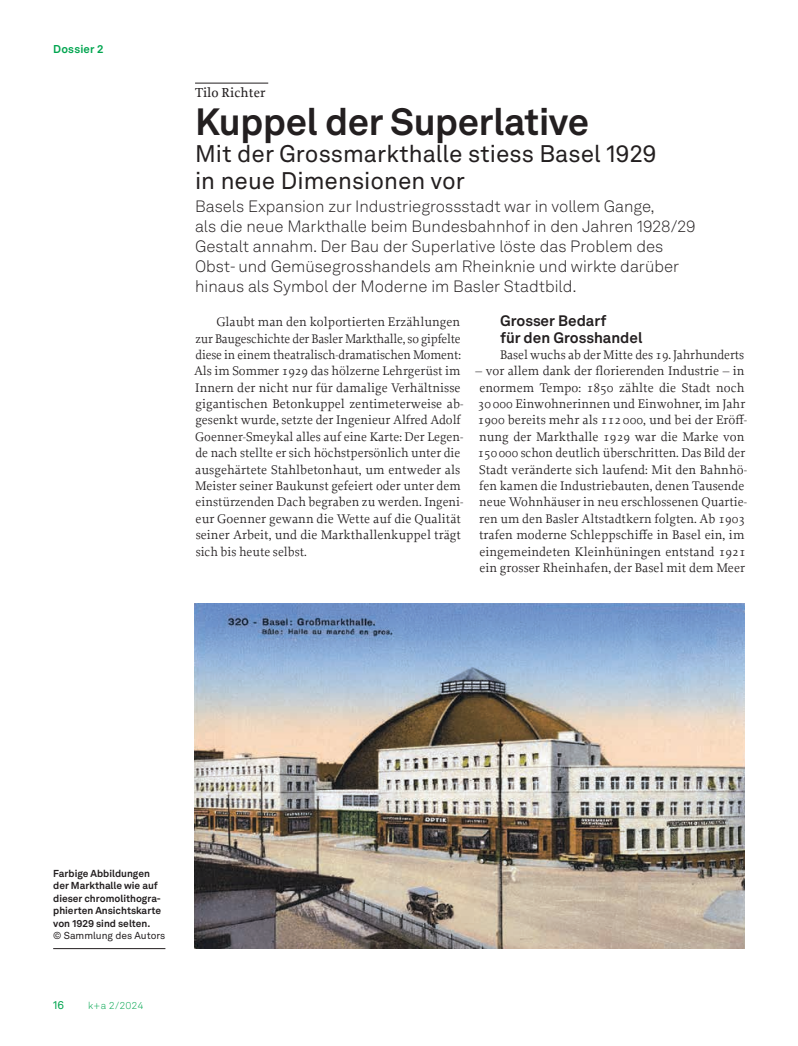
<style>
.page{position:relative;width:798px;height:1046px;background:#fff}
.page>*{position:absolute;margin:0;border:0;box-sizing:border-box;transform-origin:0 0}
.t1{font:700 37.5px "Akkurat LL";letter-spacing:-.01em;color:#231f20}
.t2{font:23.75px/26.2px "Akkurat LL";color:#231f20}
.t3{font:300 16.25px/20px "Akkurat LL";color:#231f20}
.t4{font:700 15px/16.4px "Akkurat LL";color:#231f20}
.t5{font:500 13.75px "Proforma";letter-spacing:.005em;color:#231f20}
.t6{font:13.12px/16.4px "Proforma";color:#231f20}
.t7{font:700 11.25px "Akkurat LL";letter-spacing:.02em;color:#00a54f}
.t8{font:11.25px "Akkurat LL";color:#00a54f}
.t9{font:700 10px/12.5px "Akkurat LL";color:#231f20}
.t10{font:10px "Akkurat LL";color:#231f20}
.t11{font:300 10px "Akkurat LL";color:#00a54f}
</style>
<div class="page">
<hr style="left:195px;top:83px;width:73px;height:1px;background:#231f20">
<img style="left:194px;top:603px;width:550px;height:345px">
<hr style="left:53px;top:948px;width:112px;height:1px;background:#231f20">
<p class="t7" style="left:53px;top:40px;width:52px">Dossier 2</p>
<p class="t5" style="left:195px;top:84px;width:72px">Tilo Richter</p>
<h1 class="t1" style="left:195px;top:93px;width:395px">Kuppel der Superlative</h1>
<h2 class="t2" style="left:195px;top:140px;width:463px">Mit der Grossmarkthalle stiess Basel 1929 in neue Dimensionen vor</h2>
<p class="t3" style="left:195px;top:195px;width:502px">Basels Expansion zur Industriegrossstadt war in vollem Gange,<br>als die neue Markthalle beim Bundesbahnhof in den Jahren 1928/29<br>Gestalt annahm. Der Bau der Superlative löste das Problem des Obst- und Gemüsegrosshandels am Rheinknie und wirkte darüber hinaus als Symbol der Moderne im Basler Stadtbild.</p>
<p class="t6" style="left:194px;top:313px;width:271px;text-indent:22px">Glaubt man den kolportierten Erzählungen zur Baugeschichte der Basler Markthalle, so gipfelte diese in einem theatralisch-dramatischen Moment:<br>Als im Sommer 1929 das hölzerne Lehrgerüst im Innern der nicht nur für damalige Verhältnisse gigantischen Betonkuppel zentimeterweise ab&shy;gesenkt wurde, setzte der Ingenieur Alfred Adolf Goenner-Smeykal alles auf eine Karte: Der Legen&shy;de nach stellte er sich höchstpersönlich unter die ausgehärtete Stahlbetonhaut, um entweder als Meister seiner Baukunst gefeiert oder unter dem einstürzenden Dach begraben zu werden. Ingeni&shy;eur Goenner gewann die Wette auf die Qualität seiner Arbeit, und die Markthallenkuppel trägt sich bis heute selbst.</p>
<p class="t4" style="left:500px;top:312px;width:144px">Grosser Bedarf<br>für den Grosshandel</p>
<p class="t6" style="left:500px;top:346px;width:245px">Basel wuchs ab der Mitte des 19.Jahrhunderts</p>
<p class="t6" style="left:475px;top:362px;width:273px">– vor allem dank der florierenden Industrie – in enormem Tempo: 1850 zählte die Stadt noch 30 000 Einwohnerinnen und Einwohner, im Jahr 1900 bereits mehr als 112 000, und bei der Eröff&shy;nung der Markthalle 1929 war die Marke von 150000 schon deutlich überschritten. Das Bild der Stadt veränderte sich laufend: Mit den Bahnhö&shy;fen kamen die Industriebauten, denen Tausende neue Wohnhäuser in neu erschlossenen Quartie&shy;ren um den Basler Altstadtkern folgten. Ab 1903 trafen moderne Schleppschiffe in Basel ein, im eingemeindeten Kleinhüningen entstand 1921 ein grosser Rheinhafen, der Basel mit dem Meer</p>
<p class="t9" style="left:53px;top:866px;width:109px">Farbige Abbildungen der Markthalle wie auf dieser chromolithogra&shy;phierten Ansichtskarte von 1929 sind selten.</p>
<p class="t10" style="left:53px;top:928px;width:114px">© Sammlung des Autors</p>
<p class="t8" style="left:53px;top:996px;width:13px">16</p>
<p class="t11" style="left:88px;top:998px;width:57px">k+a 2/2024</p>
</div>
